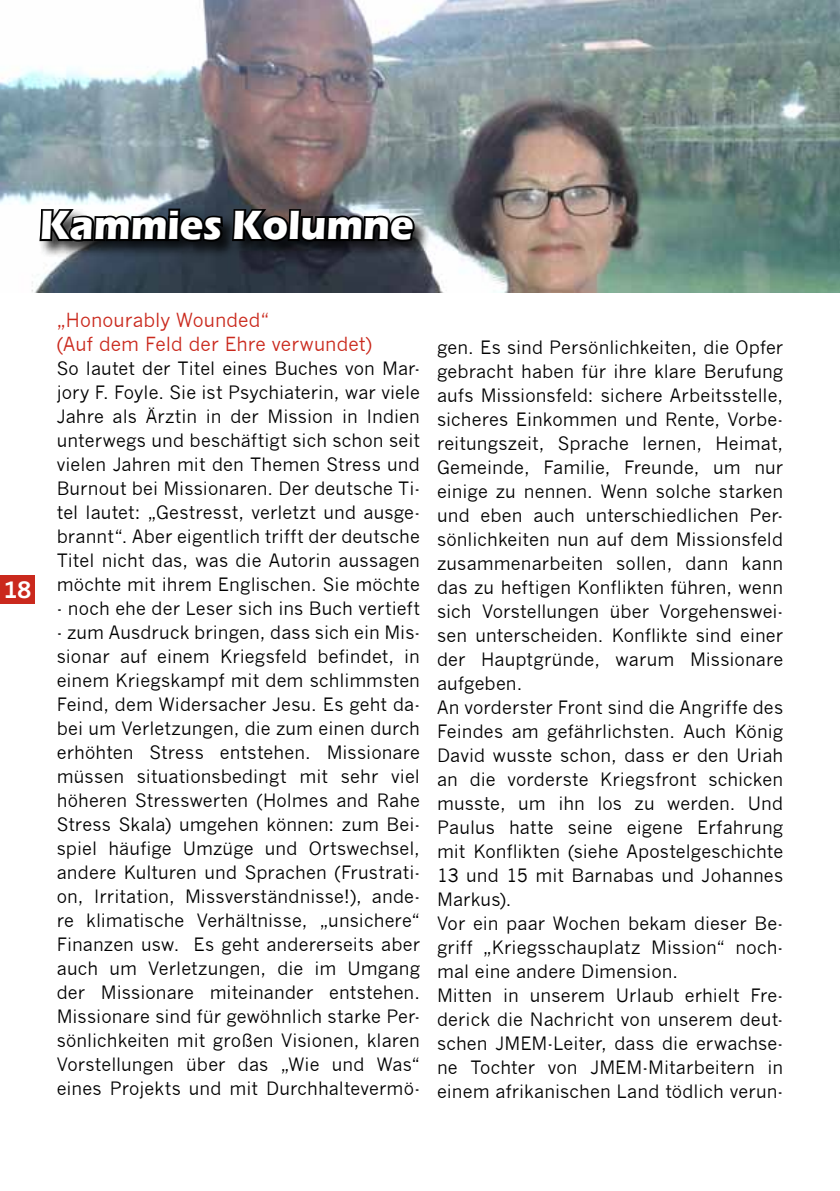
<style>
.page{position:relative;width:840px;height:1191px;background:#fff}
.page>*{position:absolute;margin:0;border:0;box-sizing:border-box;transform-origin:0 0}
.t1{font:700 42px "Eras ITC";color:#fff;scale:.94 1}
.t2{font:700 22px "News Gothic";color:#fff}
.t3{font:19px/23.4px "News Gothic";letter-spacing:.005em;color:#ca291d}
.t4{font:18px/24px "News Gothic";letter-spacing:.005em;color:#000;text-align:justify}
</style>
<div class="page">
<div style="left:0;top:575px;width:34px;height:29px;background:#ca291d"></div>
<img style="left:0;top:0;width:839px;height:292px">
<div style="left:38px;top:208px;width:393px;height:51px;background:#000;opacity:.8"></div>
<svg style="left:37px;top:0;width:379px;height:293px;background:#81848a"></svg>
<h1 class="t1" style="left:40px;top:201px;width:399px">Kammies Kolumne</h1>
<p class="t2" style="left:4px;top:576px;width:29px">18</p>
<p class="t3" style="left:57px;top:309px;width:317px">„Honourably Wounded“<br>(Auf dem Feld der Ehre verwundet)</p>
<p class="t4" style="left:57px;top:356px;width:364px">So lautet der Titel eines Buches von Mar&shy;jory F. Foyle. Sie ist Psychiaterin, war viele Jahre als Ärztin in der Mission in Indien unterwegs und beschäftigt sich schon seit vielen Jahren mit den Themen Stress und Burnout bei Missionaren. Der deutsche Ti&shy;tel lautet: „Gestresst, verletzt und ausge&shy;brannt“. Aber eigentlich trifft der deutsche Titel nicht das, was die Autorin aussagen möchte mit ihrem Englischen. Sie möchte</p>
<p class="t4" style="left:57px;top:596px;width:364px">- noch ehe der Leser sich ins Buch vertieft</p>
<p class="t4" style="left:57px;top:620px;width:364px">- zum Ausdruck bringen, dass sich ein Mis&shy;sionar auf einem Kriegsfeld befindet, in einem Kriegskampf mit dem schlimmsten Feind, dem Widersacher Jesu. Es geht da&shy;bei um Verletzungen, die zum einen durch erhöhten Stress entstehen. Missionare müssen situationsbedingt mit sehr viel höheren Stresswerten (Holmes and Rahe Stress Skala) umgehen können: zum Bei&shy;spiel häufige Umzüge und Ortswechsel, andere Kulturen und Sprachen (Frustrati&shy;on, Irritation, Missverständnisse!), ande&shy;re klimatische Verhältnisse, „unsichere“ Finanzen usw. Es geht andererseits aber auch um Verletzungen, die im Umgang der Missionare miteinander entstehen.<br>Missionare sind für gewöhnlich starke Per&shy;sönlichkeiten mit großen Visionen, klaren Vorstellungen über das „Wie und Was“ eines Projekts und mit Durchhaltevermö-</p>
<p class="t4" style="left:437px;top:335px;width:347px;text-align:left">gen. Es sind Persönlichkeiten, die Opfer gebracht haben für ihre klare Berufung aufs Missionsfeld: sichere Arbeitsstelle, sicheres Einkommen und Rente, Vorbe&shy;reitungszeit, Sprache lernen, Heimat, Gemeinde, Familie, Freunde, um nur einige zu nennen. Wenn solche starken und eben auch unterschiedlichen Per&shy;sönlichkeiten nun auf dem Missionsfeld zusammenarbeiten sollen, dann kann das zu heftigen Konflikten führen, wenn sich Vorstellungen über Vorgehenswei&shy;sen unterscheiden. Konflikte sind einer der Hauptgründe, warum Missionare aufgeben.<br>An vorderster Front sind die Angriffe des Feindes am gefährlichsten. Auch König David wusste schon, dass er den Uriah an die vorderste Kriegsfront schicken musste, um ihn los zu werden. Und Paulus hatte seine eigene Erfahrung mit Konflikten (siehe Apostelgeschichte 13 und 15 mit Barnabas und Johannes Markus).<br>Vor ein paar Wochen bekam dieser Be&shy;griff „Kriegsschauplatz Mission“ noch&shy;mal eine andere Dimension.<br>Mitten in unserem Urlaub erhielt Fre&shy;derick die Nachricht von unserem deut&shy;schen JMEM-Leiter, dass die erwachse&shy;ne Tochter von JMEM-Mitarbeitern in einem afrikanischen Land tödlich verun-</p>
</div>
